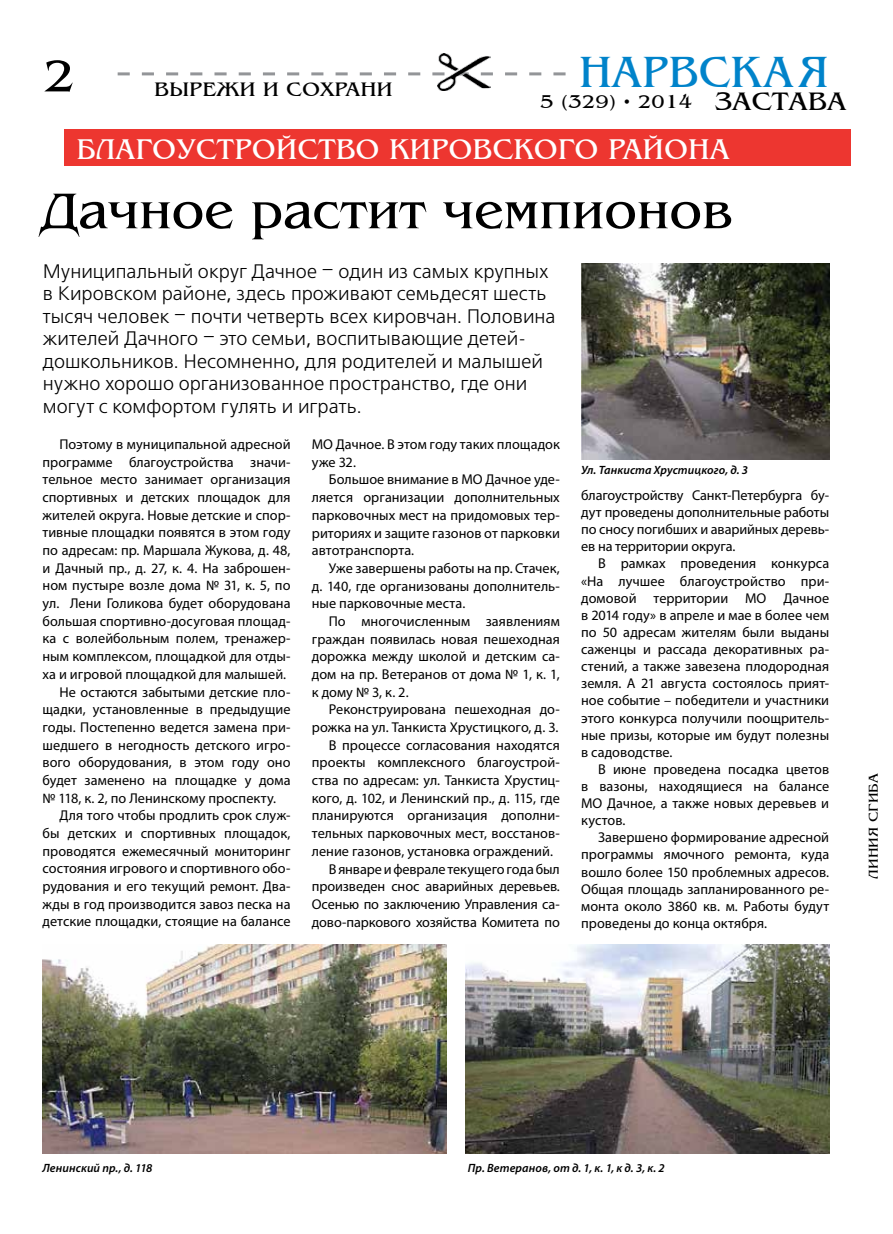
<style>
.page{position:relative;width:893px;height:1234px;background:#fff}
.page>*{position:absolute;margin:0;border:0;box-sizing:border-box;transform-origin:0 0}
.t1{font:52.5px "AG Bengaly";color:#000}
.t2{font:46.5px "AG Bengaly";color:#000;scale:1.1 1}
.t3{font:45.9px "AG Bengaly";color:#0083ca}
.t4{font:30px "AG Bengaly";color:#fff}
.t5{font:26.55px "AG Bengaly";color:#000;scale:1.1 1}
.t6{font:20.55px "AG Bengaly";color:#000;scale:1.1 1}
.t7{font:19.5px/22.5px "Free Set C";color:#000}
.t8{font:19.5px "AG Bengaly";color:#000;scale:1.1 1}
.t9{font:14.25px/17.1px "Myriad Pro";color:#000;text-align:justify}
.t10{font:13.5px "AG Bengaly";color:#000;scale:1.1 1}
.t11{font:italic 600 12px "Myriad Pro";letter-spacing:.01em;color:#000}
</style>
<div class="page">
<svg style="left:118px;top:72px;width:448px;height:3px"></svg>
<img style="left:438px;top:53px;width:52px;height:37px">
<img style="left:581px;top:264px;width:248px;height:195px">
<img style="left:466px;top:944px;width:363px;height:208px">
<img style="left:43px;top:944px;width:403px;height:208px">
<div style="left:64px;top:129px;width:786px;height:37px;background:#ed3630"></div>
<h2 class="t2" style="left:43px;top:52px;width:31px">2</h2>
<h3 class="t6" style="left:154px;top:79px;width:218px">Вырежи и сохрани</h3>
<h3 class="t3" style="left:579px;top:48px;width:251px">Нарвская</h3>
<h3 class="t5" style="left:715px;top:88px;width:121px">застава</h3>
<h3 class="t8" style="left:540px;top:92px;width:140px">5 (329) • 2014</h3>
<h3 class="t4" style="left:77px;top:134px;width:655px">благоустройство кировского района</h3>
<h1 class="t1" style="left:43px;top:184px;width:691px">Дачное растит чемпионов</h1>
<p class="t7" style="left:43px;top:261px;width:514px">Муниципальный округ Дачное – один из самых крупных в Кировском районе, здесь проживают семьдесят шесть тысяч человек – почти четверть всех кировчан. Половина жителей Дачного – это семьи, воспитывающие детей&shy;дошкольников. Несомненно, для родителей и малышей нужно хорошо организованное пространство, где они могут с комфортом гулять и играть.</p>
<p class="t9" style="left:60px;top:435px;width:233px">Поэтому в муниципальной адресной</p>
<p class="t9" style="left:43px;top:453px;width:250px">программе благоустройства значи-</p>
<p class="t9" style="left:43px;top:470px;width:250px">тельное место занимает организация</p>
<p class="t9" style="left:43px;top:488px;width:250px">спортивных и детских площадок для</p>
<p class="t9" style="left:43px;top:506px;width:250px">жителей округа. Новые детские и спор-</p>
<p class="t9" style="left:43px;top:523px;width:250px">тивные площадки появятся в этом году</p>
<p class="t9" style="left:43px;top:541px;width:250px">по адресам: пр. Маршала Жукова, д. 48,</p>
<p class="t9" style="left:43px;top:559px;width:250px">и Дачный пр., д. 27, к. 4. На заброшен-</p>
<p class="t9" style="left:43px;top:576px;width:250px">ном пустыре возле дома № 31, к. 5, по</p>
<p class="t9" style="left:43px;top:594px;width:250px">ул. Лени Голикова будет оборудована</p>
<p class="t9" style="left:43px;top:612px;width:250px">большая спортивно-досуговая площад-</p>
<p class="t9" style="left:43px;top:629px;width:250px">ка с волейбольным полем, тренажер-</p>
<p class="t9" style="left:43px;top:647px;width:250px">ным комплексом, площадкой для отды-</p>
<p class="t9" style="left:43px;top:665px;width:245px">ха и игровой площадкой для малышей.</p>
<p class="t9" style="left:60px;top:682px;width:233px">Не остаются забытыми детские пло-</p>
<p class="t9" style="left:43px;top:700px;width:250px">щадки, установленные в предыдущие</p>
<p class="t9" style="left:43px;top:718px;width:250px">годы. Постепенно ведется замена при-</p>
<p class="t9" style="left:43px;top:735px;width:250px">шедшего в негодность детского игро-</p>
<p class="t9" style="left:43px;top:753px;width:250px">вого оборудования, в этом году оно</p>
<p class="t9" style="left:43px;top:771px;width:250px">будет заменено на площадке у дома</p>
<p class="t9" style="left:43px;top:788px;width:235px">№ 118, к. 2, по Ленинскому проспекту.</p>
<p class="t9" style="left:60px;top:806px;width:233px">Для того чтобы продлить срок служ-</p>
<p class="t9" style="left:43px;top:824px;width:250px">бы детских и спортивных площадок,</p>
<p class="t9" style="left:43px;top:841px;width:250px">проводятся ежемесячный мониторинг</p>
<p class="t9" style="left:43px;top:859px;width:250px">состояния игрового и спортивного обо-</p>
<p class="t9" style="left:43px;top:877px;width:250px">рудования и его текущий ремонт. Два-</p>
<p class="t9" style="left:43px;top:895px;width:250px">жды в год производится завоз песка на</p>
<p class="t9" style="left:43px;top:912px;width:250px">детские площадки, стоящие на балансе</p>
<p class="t9" style="left:312px;top:435px;width:250px;line-height:17.7px">МО Дачное. В этом году таких площадок уже 32.</p>
<p class="t9" style="left:312px;top:470px;width:250px;line-height:17.7px;text-indent:17px">Большое внимание в МО Дачное уде&shy;ляется организации дополнительных парковочных мест на придомовых тер&shy;риториях и защите газонов от парковки автотранспорта.</p>
<p class="t9" style="left:312px;top:559px;width:250px;line-height:17.7px;text-indent:17px">Уже завершены работы на пр. Стачек, д. 140, где организованы дополнитель&shy;ные парковочные места.</p>
<p class="t9" style="left:312px;top:612px;width:250px;line-height:17.7px;text-indent:17px">По многочисленным заявлениям граждан появилась новая пешеходная дорожка между школой и детским са&shy;дом на пр. Ветеранов от дома № 1, к. 1, к дому № 3, к. 2.</p>
<p class="t9" style="left:329px;top:700px;width:233px">Реконструирована пешеходная до-</p>
<p class="t9" style="left:312px;top:718px;width:248px">рожка на ул. Танкиста Хрустицкого, д. 3.</p>
<p class="t9" style="left:329px;top:736px;width:233px">В процессе согласования находятся</p>
<p class="t9" style="left:312px;top:753px;width:250px">проекты комплексного благоустрой-</p>
<p class="t9" style="left:312px;top:771px;width:250px">ства по адресам: ул. Танкиста Хрустиц-</p>
<p class="t9" style="left:312px;top:789px;width:250px">кого, д. 102, и Ленинский пр., д. 115, где</p>
<p class="t9" style="left:312px;top:806px;width:250px">планируются организация дополни-</p>
<p class="t9" style="left:312px;top:824px;width:250px">тельных парковочных мест, восстанов-</p>
<p class="t9" style="left:312px;top:842px;width:243px">ление газонов, установка ограждений.</p>
<p class="t9" style="left:329px;top:859px;width:232px">В январе и феврале текущего года был</p>
<p class="t9" style="left:312px;top:877px;width:250px">произведен снос аварийных деревьев.</p>
<p class="t9" style="left:312px;top:895px;width:250px">Осенью по заключению Управления са-</p>
<p class="t9" style="left:312px;top:912px;width:250px">дово-паркового хозяйства Комитета по</p>
<p class="t11" style="left:581px;top:462px;width:168px">Ул. Танкиста Хрустицкого, д. 3</p>
<p class="t9" style="left:581px;top:486px;width:250px">благоустройству Санкт-Петербурга бу&shy;дут проведены дополнительные работы по сносу погибших и аварийных деревь&shy;ев на территории округа.</p>
<p class="t9" style="left:581px;top:555px;width:250px;text-indent:17px">В рамках проведения конкурса «На лучшее благоустройство при&shy;домовой территории МО Дачное в 2014 году» в апреле и мае в более чем по 50 адресам жителям были выданы саженцы и рассада декоративных ра&shy;стений, а также завезена плодородная земля. А 21 августа состоялось прият&shy;ное событие – победители и участники этого конкурса получили поощритель&shy;ные призы, которые им будут полезны в садоводстве.</p>
<p class="t9" style="left:581px;top:760px;width:250px;text-indent:17px">В июне проведена посадка цветов в вазоны, находящиеся на балансе МО Дачное, а также новых деревьев и кустов.</p>
<p class="t9" style="left:581px;top:828px;width:250px;text-indent:17px">Завершено формирование адресной программы ямочного ремонта, куда вошло более 150 проблемных адресов.<br>Общая площадь запланированного ре&shy;монта около 3860 кв. м. Работы будут проведены до конца октября.</p>
<p class="t10" style="left:866px;top:878px;width:97px;rotate:-90deg">линия сгиба</p>
<p class="t11" style="left:43px;top:1159px;width:111px">Ленинский пр., д. 118</p>
<p class="t11" style="left:468px;top:1159px;width:199px">Пр. Ветеранов, от д. 1, к. 1, к д. 3, к. 2</p>
</div>
